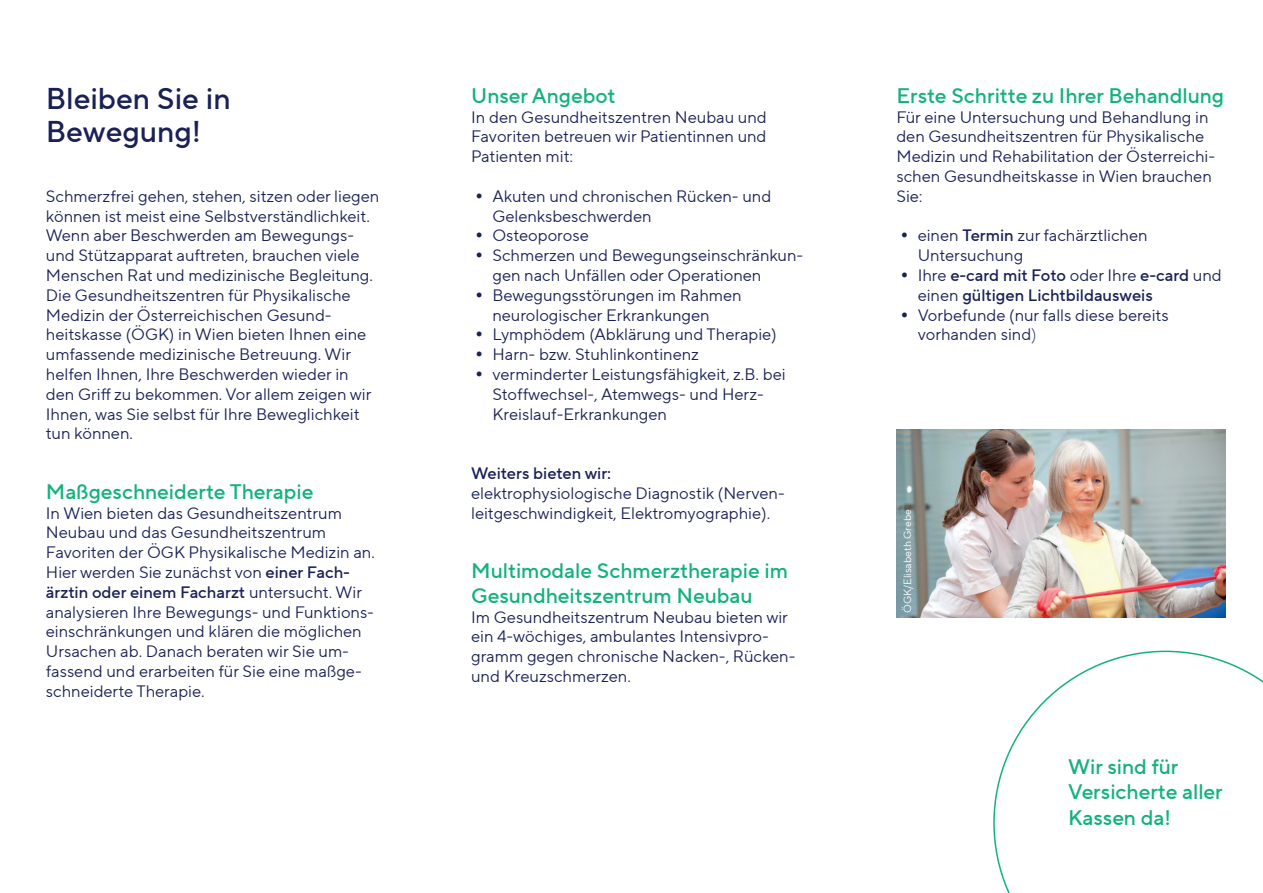
<style>
.page{position:relative;width:1263px;height:893px;background:#fff}
.page>*{position:absolute;margin:0;border:0;box-sizing:border-box;transform-origin:0 0}
.t1{font:500 30px/33px "TT Norms Pro";color:#1a2155}
.t2{font:500 21px/25.2px "TT Norms Pro";color:#13b27b}
.t3{font:16.5px/19.8px "TT Norms Pro";color:#1a2155}
.t4{font:500 16.5px "TT Norms Pro";color:#1a2155}
.t5{font:10.5px "TT Norms Pro";color:#fff}
.s1{font-weight:500}
.s2{font-weight:300}
</style>
<div class="page">
<img style="left:896px;top:430px;width:330px;height:188px">
<svg style="left:993px;top:651px;width:270px;height:242px"></svg>
<h1 class="t1" style="left:46px;top:82px;width:186px">Bleiben Sie in<br>Bewegung!</h1>
<p class="t3" style="left:46px;top:186px;width:335px">Schmerzfrei gehen, stehen, sitzen oder liegen können ist meist eine Selbstverständlichkeit.<br>Wenn aber Beschwerden am Bewegungs&shy;und Stützapparat auftreten, brauchen viele Menschen Rat und medizinische Begleitung.<br>Die Gesundheitszentren für Physikalische Medizin der Österreichischen Gesund&shy;heitskasse (ÖGK) in Wien bieten Ihnen eine umfassende medizinische Betreuung. Wir helfen Ihnen, Ihre Beschwerden wieder in den Griff zu bekommen. Vor allem zeigen wir Ihnen, was Sie selbst für Ihre Beweglichkeit tun können.</p>
<p class="t2" style="left:46px;top:479px;width:269px">Maßgeschneiderte Therapie</p>
<p class="t3" style="left:46px;top:503px;width:330px">In Wien bieten das Gesundheitszentrum Neubau und das Gesundheitszentrum Favoriten der ÖGK Physikalische Medizin an.<br>Hier werden Sie zunächst von <span class="s1">einer Fach&shy;ärztin oder einem Facharzt</span> untersucht. Wir analysieren Ihre Bewegungs- und Funktions&shy;einschränkungen und klären die möglichen Ursachen ab. Danach beraten wir Sie um&shy;fassend und erarbeiten für Sie eine maßge&shy;schneiderte Therapie.</p>
<p class="t2" style="left:471px;top:83px;width:146px">Unser Angebot</p>
<p class="t3" style="left:471px;top:107px;width:297px;text-align:justify">In den Gesundheitszentren Neubau und Favoriten betreuen wir Patientinnen und Patienten mit:</p>
<p class="t3" style="left:492px;top:186px;width:312px">Akuten und chronischen Rücken- und<br>Gelenksbeschwerden<br>Osteoporose<br>Schmerzen und Bewegungseinschränkun&shy;gen nach Unfällen oder Operationen<br>Bewegungsstörungen im Rahmen neurologischer Erkrankungen<br>Lymphödem (Abklärung und Therapie)<br>Harn- bzw. Stuhlinkontinenz<br>verminderter Leistungsfähigkeit, z.B. bei<br>Stoffwechsel-, Atemwegs- und Herz-<br>Kreislauf-Erkrankungen</p>
<p class="t4" style="left:471px;top:461px;width:142px">Weiters bieten wir:</p>
<p class="t3" style="left:471px;top:483px;width:315px">elektrophysiologische Diagnostik (Nerven&shy;leitgeschwindigkeit, Elektromyographie).</p>
<p class="t2" style="left:471px;top:558px;width:318px">Multimodale Schmerztherapie im<br>Gesundheitszentrum Neubau</p>
<p class="t3" style="left:471px;top:607px;width:326px">Im Gesundheitszentrum Neubau bieten wir ein 4-wöchiges, ambulantes Intensivpro&shy;gramm gegen chronische Nacken-, Rücken&shy;und Kreuzschmerzen.</p>
<p class="t2" style="left:896px;top:83px;width:329px">Erste Schritte zu Ihrer Behandlung</p>
<p class="t3" style="left:896px;top:107px;width:320px">Für eine Untersuchung und Behandlung in den Gesundheitszentren für Physikalische Medizin und Rehabilitation der Österreichi&shy;schen Gesundheitskasse in Wien brauchen Sie:</p>
<p class="t3" style="left:918px;top:226px;width:305px">einen <span class="s1">Termin</span> zur fachärztlichen<br>Untersuchung<br>Ihre <span class="s1">e-card mit Foto</span> oder Ihre <span class="s1">e-card</span> und einen <span class="s1">gültigen Lichtbildausweis<br></span>Vorbefunde (nur falls diese bereits vorhanden sind<span class="s2">)</span></p>
<p class="t5" style="left:900px;top:613px;width:105px;rotate:-90deg">ÖGK/Elisabeth Grebe</p>
<p class="t2" style="left:1068px;top:754px;width:156px">Wir sind für<br>Versicherte aller<br>Kassen da!</p>
</div>
